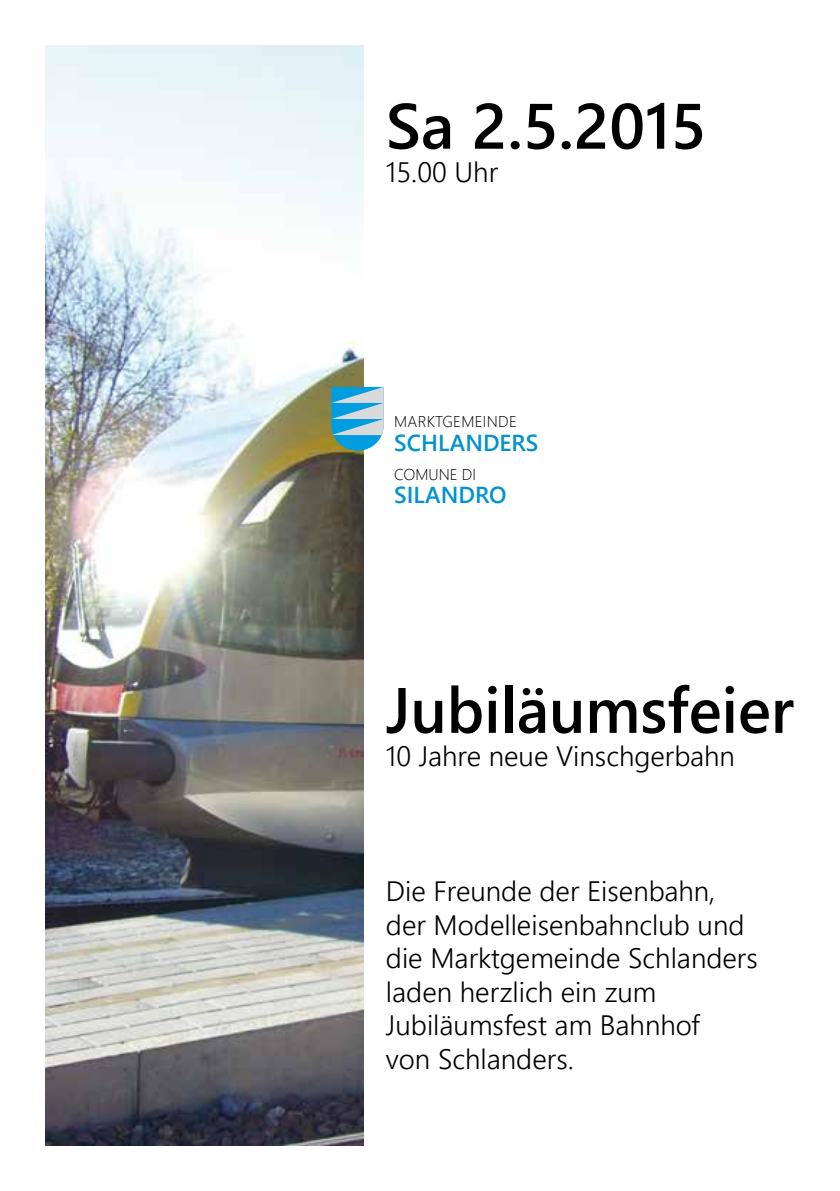
<style>
.page{position:relative;width:840px;height:1191px;background:#fff}
.page>*{position:absolute;margin:0;border:0;box-sizing:border-box;transform-origin:0 0}
.t1{font:64px "Webly Sleek UI Semibold";color:#000}
.t2{font:28px/33.6px "Webly Sleek UI Semilight";color:#000}
.t3{font:23px "Webly Sleek UI Semibold";color:#0093d1}
.t4{font:15.6px "Webly Sleek UI Light";letter-spacing:.02em;color:#000}
.t5{font:15.6px "Webly Sleek UI Light";color:#000}
</style>
<div class="page">
<img style="left:45px;top:45px;width:318px;height:1100px">
<svg style="left:331px;top:387px;width:52px;height:64px;background:#62b6d5"></svg>
<h1 class="t1" style="left:386px;top:77px;width:322px">Sa 2.5.2015</h1>
<p class="t2" style="left:386px;top:154px;width:114px">15.00 Uhr</p>
<p class="t4" style="left:394px;top:410px;width:124px">MARKTGEMEINDE</p>
<p class="t3" style="left:394px;top:425px;width:146px">SCHLANDERS</p>
<p class="t5" style="left:394px;top:462px;width:83px">COMUNE DI</p>
<p class="t3" style="left:394px;top:478px;width:114px">SILANDRO</p>
<h1 class="t1" style="left:386px;top:661px;width:409px">Jubiläumsfeier</h1>
<p class="t2" style="left:386px;top:738px;width:350px">10 Jahre neue Vinschgerbahn</p>
<p class="t2" style="left:386px;top:873px;width:373px">Die Freunde der Eisenbahn, der Modelleisenbahnclub und die Marktgemeinde Schlanders laden herzlich ein zum<br>Jubiläumsfest am Bahnhof<br>von Schlanders.</p>
</div>
